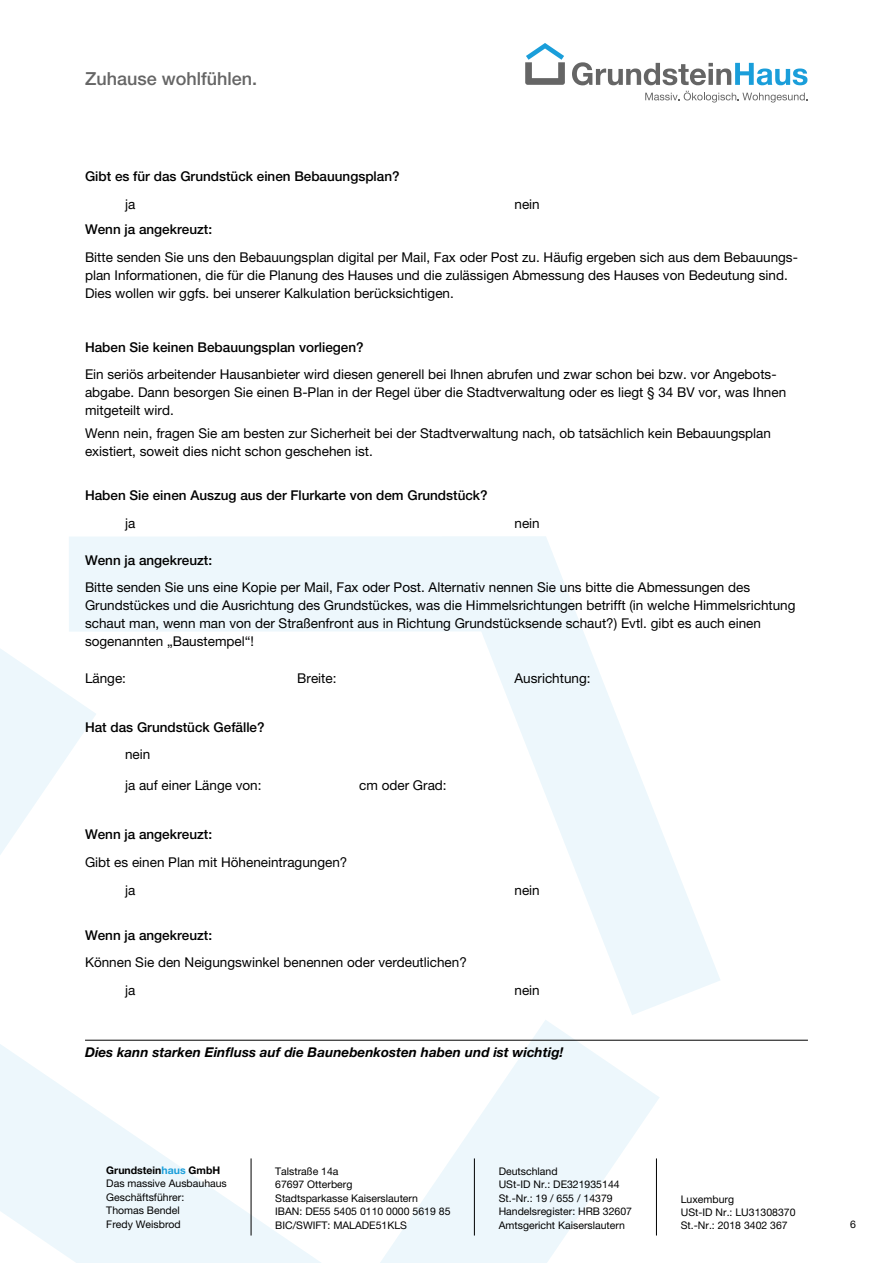
<style>
.page{position:relative;width:893px;height:1263px;background:#fff}
.page>*{position:absolute;margin:0;border:0;box-sizing:border-box;transform-origin:0 0}
.t1{font:18px "Helvetica Neue LT 65 Md";color:#656565}
.t2{font:13.5px/18px "Helvetica Neue LT 55 Rm";color:#000}
.t3{font:13.5px "Helvetica Neue LT 65 Md";color:#000}
.t4{font:13.5px "Helvetica Neue LT 76 Bd It";color:#000}
.t5{font:10.5px/13.5px "Helvetica Neue LT 55 Rm";color:#000}
.t6{font:10.5px "Helvetica Neue LT 75 Bd";color:#000}
.s1{color:#1a9eda}
</style>
<div class="page">
<svg style="left:69px;top:536px;width:651px;height:468px;fill:#edf7fc"></svg>
<svg style="left:0;top:636px;width:660px;height:627px"></svg>
<hr style="left:251px;top:1158px;width:1px;height:77px;background:#000">
<hr style="left:656px;top:1158px;width:1px;height:77px;background:#000">
<hr style="left:474px;top:1158px;width:1px;height:77px;background:#000">
<hr style="left:85px;top:1040px;width:723px;height:1px;background:#000">
<svg style="left:525px;top:43px;width:40px;height:42px"></svg>
<svg style="left:572px;top:62px;width:235px;height:23px"></svg>
<svg style="left:645px;top:91px;width:163px;height:12px"></svg>
<h1 class="t1" style="left:85px;top:68px;width:174px">Zuhause wohlfühlen.</h1>
<p class="t3" style="left:85px;top:168px;width:316px">Gibt es für das Grundstück einen Bebauungsplan?</p>
<p class="t2" style="left:125px;top:195px;width:12px">ja</p>
<p class="t2" style="left:514px;top:195px;width:27px">nein</p>
<p class="t3" style="left:85px;top:221px;width:129px">Wenn ja angekreuzt:</p>
<p class="t2" style="left:85px;top:248px;width:714px">Bitte senden Sie uns den Bebauungsplan digital per Mail, Fax oder Post zu. Häufig ergeben sich aus dem Bebauungs&shy;plan Informationen, die für die Planung des Hauses und die zulässigen Abmessung des Hauses von Bedeutung sind.<br>Dies wollen wir ggfs. bei unserer Kalkulation berücksichtigen.</p>
<p class="t3" style="left:85px;top:339px;width:280px">Haben Sie keinen Bebauungsplan vorliegen?</p>
<p class="t2" style="left:85px;top:365px;width:703px">Ein seriös arbeitender Hausanbieter wird diesen generell bei Ihnen abrufen und zwar schon bei bzw. vor Angebots&shy;abgabe. Dann besorgen Sie einen B-Plan in der Regel über die Stadtverwaltung oder es liegt § 34 BV vor, was Ihnen mitgeteilt wird.</p>
<p class="t2" style="left:85px;top:423px;width:687px">Wenn nein, fragen Sie am besten zur Sicherheit bei der Stadtverwaltung nach, ob tatsächlich kein Bebauungsplan existiert, soweit dies nicht schon geschehen ist.</p>
<p class="t3" style="left:85px;top:487px;width:404px">Haben Sie einen Auszug aus der Flurkarte von dem Grundstück?</p>
<p class="t2" style="left:125px;top:514px;width:12px">ja</p>
<p class="t2" style="left:514px;top:514px;width:27px">nein</p>
<p class="t3" style="left:85px;top:552px;width:129px">Wenn ja angekreuzt:</p>
<p class="t2" style="left:85px;top:578px;width:712px">Bitte senden Sie uns eine Kopie per Mail, Fax oder Post. Alternativ nennen Sie uns bitte die Abmessungen des Grundstückes und die Ausrichtung des Grundstückes, was die Himmelsrichtungen betrifft (in welche Himmelsrichtung schaut man, wenn man von der Straßenfront aus in Richtung Grundstücksende schaut?) Evtl. gibt es auch einen sogenannten „Baustempel“!</p>
<p class="t2" style="left:85px;top:668px;width:43px">Länge:</p>
<p class="t2" style="left:297px;top:668px;width:41px">Breite:</p>
<p class="t2" style="left:514px;top:668px;width:78px">Ausrichtung:</p>
<p class="t3" style="left:85px;top:719px;width:181px">Hat das Grundstück Gefälle?</p>
<p class="t2" style="left:125px;top:745px;width:27px">nein</p>
<p class="t2" style="left:125px;top:776px;width:138px">ja auf einer Länge von:</p>
<p class="t2" style="left:359px;top:776px;width:89px">cm oder Grad:</p>
<p class="t3" style="left:85px;top:826px;width:129px">Wenn ja angekreuzt:</p>
<p class="t2" style="left:85px;top:853px;width:264px">Gibt es einen Plan mit Höheneintragungen?</p>
<p class="t2" style="left:125px;top:881px;width:12px">ja</p>
<p class="t2" style="left:514px;top:881px;width:27px">nein</p>
<p class="t3" style="left:85px;top:927px;width:129px">Wenn ja angekreuzt:</p>
<p class="t2" style="left:85px;top:953px;width:383px">Können Sie den Neigungswinkel benennen oder verdeutlichen?</p>
<p class="t2" style="left:125px;top:981px;width:12px">ja</p>
<p class="t2" style="left:514px;top:981px;width:27px">nein</p>
<p class="t4" style="left:85px;top:1043px;width:480px">Dies kann starken Einfluss auf die Baunebenkosten haben und ist wichtig!</p>
<p class="t6" style="left:106px;top:1163px;width:115px">Grundstein<span class="s1">haus</span> GmbH</p>
<p class="t5" style="left:106px;top:1176px;width:122px">Das massive Ausbauhaus<br>Geschäftsführer:<br>Thomas Bendel<br>Fredy Weisbrod</p>
<p class="t5" style="left:275px;top:1164px;width:177px">Talstraße 14a<br>67697 Otterberg<br>Stadtsparkasse Kaiserslautern<br>IBAN: DE55 5405 0110 0000 5619 85<br>BIC/SWIFT: MALADE51KLS</p>
<p class="t5" style="left:499px;top:1164px;width:135px">Deutschland<br>USt-ID Nr.: DE321935144<br>St.-Nr.: 19 / 655 / 14379<br>Handelsregister: HRB 32607<br>Amtsgericht Kaiserslautern</p>
<p class="t5" style="left:681px;top:1192px;width:116px;line-height:13px">Luxemburg<br>USt-ID Nr.: LU31308370<br>St.-Nr.: 2018 3402 367</p>
<p class="t5" style="left:850px;top:1218px;width:7px">6</p>
</div>
